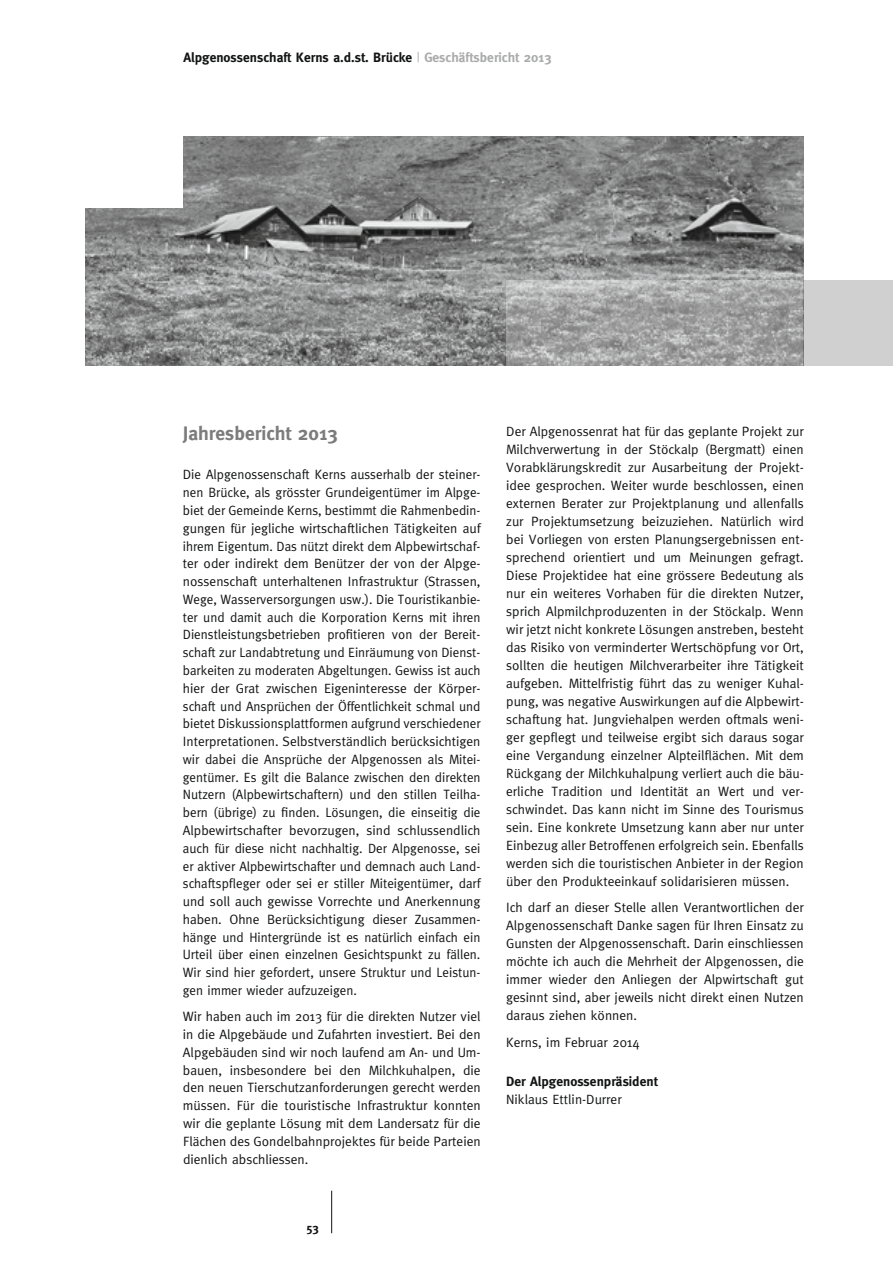
<style>
.page{position:relative;width:893px;height:1263px;background:#fff}
.page>*{position:absolute;margin:0;border:0;box-sizing:border-box;transform-origin:0 0}
.t1{font:700 19.5px "Meta";color:#7b7c7b}
.t2{font:13.5px/17.9px "Meta";color:#121313;text-align:justify}
.t3{font:700 13.5px "Meta";color:#121313}
.t4{font:700 12px "Meta";color:#121313}
.s1{font-weight:400;color:#aaabab}
.s2{color:#aaabab}
</style>
<div class="page">
<hr style="left:331px;top:1191px;width:1px;height:42px;background:#121313">
<img style="left:85px;top:136px;width:719px;height:230px">
<div style="left:85px;top:136px;width:98px;height:72px;background:#fff"></div>
<svg style="left:506px;top:281px;width:298px;height:85px"></svg>
<div style="left:804px;top:281px;width:89px;height:85px;background:#d0d0d0"></div>
<p class="t3" style="left:183px;top:49px;width:370px">Alpgenossenschaft Kerns a.d.st. Brücke <span class="s1">|</span> <span class="s2">Geschäftsbericht 2013</span></p>
<h1 class="t1" style="left:183px;top:422px;width:157px">Jahresbericht 2013</h1>
<p class="t2" style="left:183px;top:466px;width:299px">Die Alpgenossenschaft Kerns ausserhalb der steiner&shy;nen Brücke, als grösster Grundeigentümer im Alpge&shy;biet der Gemeinde Kerns, bestimmt die Rahmenbedin&shy;gungen für jegliche wirtschaftlichen Tätigkeiten auf ihrem Eigentum. Das nützt direkt dem Alpbewirtschaf&shy;ter oder indirekt dem Benützer der von der Alpge&shy;nossenschaft unterhaltenen Infrastruktur (Strassen, Wege, Wasserversorgungen usw.). Die Touristikanbie&shy;ter und damit auch die Korporation Kerns mit ihren Dienstleistungsbetrieben profitieren von der Bereit&shy;schaft zur Landabtretung und Einräumung von Dienst&shy;barkeiten zu moderaten Abgeltungen. Gewiss ist auch hier der Grat zwischen Eigeninteresse der Körper&shy;schaft und Ansprüchen der Öffentlichkeit schmal und bietet Diskussionsplattformen aufgrund verschiedener Interpretationen. Selbstverständlich berücksichtigen wir dabei die Ansprüche der Alpgenossen als Mitei&shy;gentümer. Es gilt die Balance zwischen den direkten Nutzern (Alpbewirtschaftern) und den stillen Teilha&shy;bern (übrige) zu finden. Lösungen, die einseitig die Alpbewirtschafter bevorzugen, sind schlussendlich auch für diese nicht nachhaltig. Der Alpgenosse, sei er aktiver Alpbewirtschafter und demnach auch Land&shy;schaftspfleger oder sei er stiller Miteigentümer, darf und soll auch gewisse Vorrechte und Anerkennung haben. Ohne Berücksichtigung dieser Zusammen&shy;hänge und Hintergründe ist es natürlich einfach ein Urteil über einen einzelnen Gesichtspunkt zu fällen.<br>Wir sind hier gefordert, unsere Struktur und Leistun&shy;gen immer wieder aufzuzeigen.</p>
<p class="t2" style="left:183px;top:1007px;width:299px">Wir haben auch im 2013 für die direkten Nutzer viel in die Alpgebäude und Zufahrten investiert. Bei den Alpgebäuden sind wir noch laufend am An- und Um&shy;bauen, insbesondere bei den Milchkuhalpen, die den neuen Tierschutzanforderungen gerecht werden müssen. Für die touristische Infrastruktur konnten wir die geplante Lösung mit dem Landersatz für die Flächen des Gondelbahnprojektes für beide Parteien dienlich abschliessen.</p>
<p class="t4" style="left:306px;top:1221px;width:14px">53</p>
<p class="t2" style="left:506px;top:422px;width:299px">Der Alpgenossenrat hat für das geplante Projekt zur Milchverwertung in der Stöckalp (Bergmatt) einen Vorabklärungskredit zur Ausarbeitung der Projekt&shy;idee gesprochen. Weiter wurde beschlossen, einen externen Berater zur Projektplanung und allenfalls zur Projektumsetzung beizuziehen. Natürlich wird bei Vorliegen von ersten Planungsergebnissen ent&shy;sprechend orientiert und um Meinungen gefragt.<br>Diese Projektidee hat eine grössere Bedeutung als nur ein weiteres Vorhaben für die direkten Nutzer, sprich Alpmilchproduzenten in der Stöckalp. Wenn wir jetzt nicht konkrete Lösungen anstreben, besteht das Risiko von verminderter Wertschöpfung vor Ort, sollten die heutigen Milchverarbeiter ihre Tätigkeit aufgeben. Mittelfristig führt das zu weniger Kuhal&shy;pung, was negative Auswirkungen auf die Alpbewirt&shy;schaftung hat. Jungviehalpen werden oftmals weni&shy;ger gepflegt und teilweise ergibt sich daraus sogar eine Vergandung einzelner Alpteilflächen. Mit dem Rückgang der Milchkuhalpung verliert auch die bäu&shy;erliche Tradition und Identität an Wert und ver&shy;schwindet. Das kann nicht im Sinne des Tourismus sein. Eine konkrete Umsetzung kann aber nur unter Einbezug aller Betroffenen erfolgreich sein. Ebenfalls werden sich die touristischen Anbieter in der Region über den Produkteeinkauf solidarisieren müssen.</p>
<p class="t2" style="left:506px;top:898px;width:299px">Ich darf an dieser Stelle allen Verantwortlichen der Alpgenossenschaft Danke sagen für Ihren Einsatz zu Gunsten der Alpgenossenschaft. Darin einschliessen möchte ich auch die Mehrheit der Alpgenossen, die immer wieder den Anliegen der Alpwirtschaft gut gesinnt sind, aber jeweils nicht direkt einen Nutzen daraus ziehen können.</p>
<p class="t2" style="left:506px;top:1033px;width:135px">Kerns, im Februar 2014</p>
<p class="t3" style="left:506px;top:1074px;width:153px">Der Alpgenossenpräsident</p>
<p class="t2" style="left:506px;top:1090px;width:117px">Niklaus Ettlin-Durrer</p>
</div>
